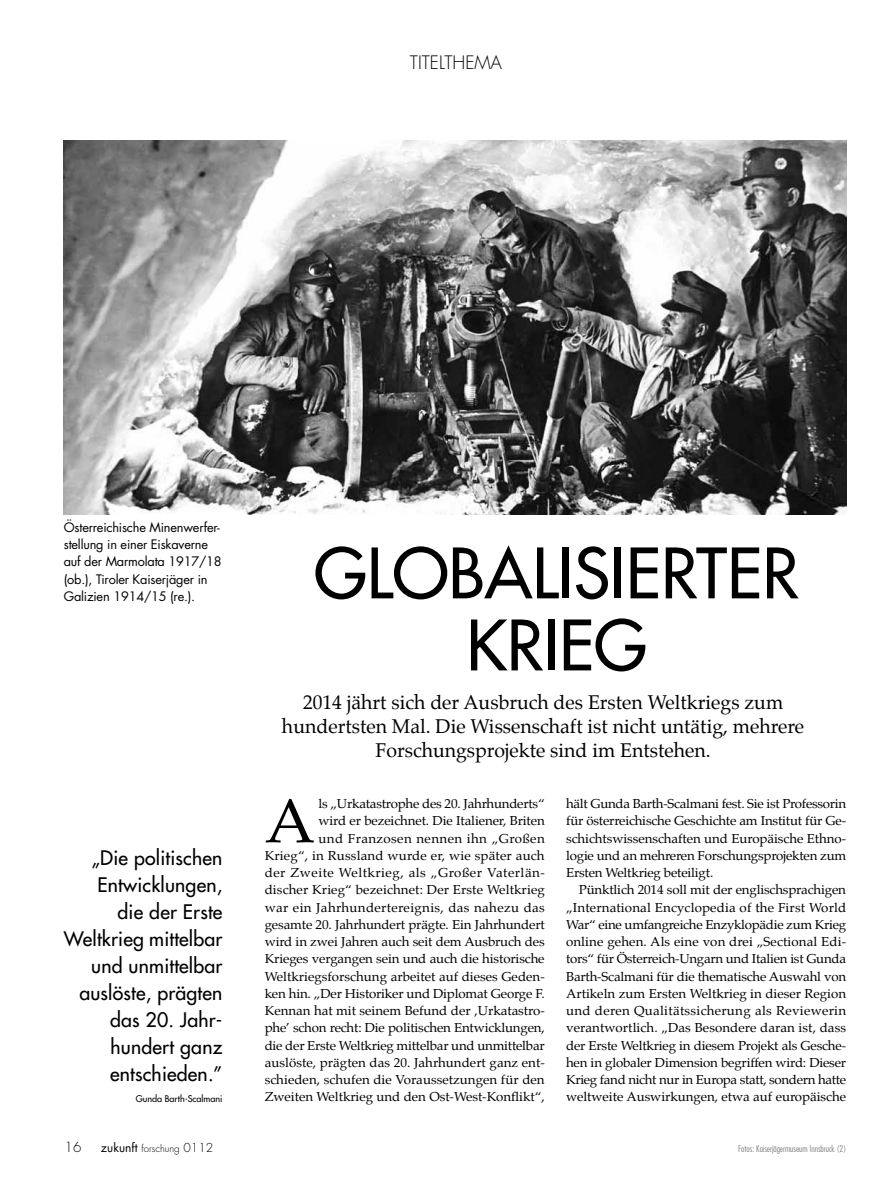
<style>
.page{position:relative;width:893px;height:1191px;background:#fff}
.page>*{position:absolute;margin:0;border:0;box-sizing:border-box;transform-origin:0 0}
.t1{font:67.5px/72px "Futura";color:#000;text-align:center}
.t2{font:62.25px "Palatino";color:#000;scale:1.04 1}
.t3{font:19.5px/24px "Palatino";color:#000;text-align:center}
.t4{font:19.5px/27px "Futura";letter-spacing:.01em;color:#000;text-align:right}
.t5{font:300 18px "Futura";color:#000}
.t6{font:300 13.5px "Futura";color:#000}
.t7{font:12.75px/17.2px "Palatino";letter-spacing:-.01em;color:#000;text-align:right;scale:1.04 1}
.t8{font:12.75px/17.2px "Futura";letter-spacing:-.015em;color:#000}
.t9{font:12.75px "Palatino";letter-spacing:.01em;color:#000;scale:1.04 1}
.t10{font:12.75px "Palatino";letter-spacing:.02em;color:#000;scale:1.04 1}
.t11{font:300 9.75px "Futura";color:#000}
.t12{font:300 condensed 9px "Futura";color:#818284}
.t13{font:9px "Futura";color:#000}
.s1{font-weight:400;font-size:12px}
.s2{font-size:12px}
</style>
<div class="page">
<img style="left:64px;top:140px;width:782px;height:374px">
<p class="t5" style="left:410px;top:50px;width:94px">Titelthema</p>
<p class="t8" style="left:64px;top:518px;width:159px">Österreichische Minenwerfer&shy;stellung in einer Eiskaverne auf der Marmolata 1917/18 (ob.), Tiroler Kaiserjäger in<br>Galizien 1914/15 (re.).</p>
<p class="t4" style="left:64px;top:844px;width:160px">„Die politischen<br>Entwicklungen,<br>die der Erste<br>Weltkrieg mittelbar und unmittelbar auslöste, prägten das 20. Jahr&shy;hundert ganz entschieden.”</p>
<p class="t13" style="left:136px;top:1092px;width:88px">Gunda Barth-Scalmani</p>
<p class="t6" style="left:65px;top:1138px;width:18px">16</p>
<p class="t11" style="left:101px;top:1142px;width:114px"><span class="s1">zukunft</span> forschung <span class="s2">0112</span></p>
<p class="t1" style="left:314px;top:537px;width:486px">Globalisierter<br>Krieg</p>
<p class="t3" style="left:282px;top:690px;width:524px">2014 jährt sich der Ausbruch des Ersten Weltkriegs zum hundertsten Mal. Die Wissenschaft ist nicht untätig, mehrere<br>Forschungsprojekte sind im Entstehen.</p>
<p class="t7" style="left:265px;top:795px;width:271px">ls „Urkatastrophe des 20. Jahrhunderts“<br>wird er bezeichnet. Die Italiener, Briten<br>und Franzosen nennen ihn „Großen<br>Krieg“, in Russland wurde er, wie später auch der Zweite Weltkrieg, als „Großer Vaterlän&shy;discher Krieg“ bezeichnet: Der Erste Weltkrieg war ein Jahrhundertereignis, das nahezu das gesamte 20. Jahrhundert prägte. Ein Jahrhundert wird in zwei Jahren auch seit dem Ausbruch des Krieges vergangen sein und auch die historische Weltkriegsforschung arbeitet auf dieses Geden&shy;ken hin. „Der Historiker und Diplomat George F.<br>Kennan hat mit seinem Befund der ‚Urkatastro&shy;phe’ schon recht: Die politischen Entwicklungen, die der Erste Weltkrieg mittelbar und unmittelbar auslöste, prägten das 20. Jahrhundert ganz ent&shy;schieden, schufen die Voraussetzungen für den Zweiten Weltkrieg und den Ost-West-Konflikt“,</p>
<p class="t7" style="left:566px;top:795px;width:271px">hält Gunda Barth-Scalmani fest. Sie ist Professorin</p>
<p class="t2" style="left:265px;top:769px;width:50px">A</p>
<p class="t7" style="left:566px;top:812px;width:271px">für österreichische Geschichte am Institut für Ge-</p>
<p class="t7" style="left:566px;top:829px;width:271px">schichtswissenschaften und Europäische Ethno-</p>
<p class="t7" style="left:566px;top:846px;width:271px">logie und an mehreren Forschungsprojekten zum</p>
<p class="t7" style="left:566px;top:864px;width:143px">Ersten Weltkrieg beteiligt.</p>
<p class="t7" style="left:579px;top:881px;width:258px">Pünktlich 2014 soll mit der englischsprachigen</p>
<p class="t9" style="left:566px;top:896px;width:271px">„International Encyclopedia of the First World</p>
<p class="t7" style="left:566px;top:915px;width:271px">War“ eine umfangreiche Enzyklopädie zum Krieg</p>
<p class="t7" style="left:566px;top:933px;width:271px">online gehen. Als eine von drei „Sectional Edi-</p>
<p class="t7" style="left:566px;top:950px;width:271px">tors“ für Österreich-Ungarn und Italien ist Gunda</p>
<p class="t7" style="left:566px;top:967px;width:271px">Barth-Scalmani für die thematische Auswahl von</p>
<p class="t7" style="left:566px;top:984px;width:271px">Artikeln zum Ersten Weltkrieg in dieser Region</p>
<p class="t10" style="left:566px;top:1000px;width:271px">und deren Qualitätssicherung als Reviewerin</p>
<p class="t7" style="left:566px;top:1019px;width:271px">verantwortlich. „Das Besondere daran ist, dass</p>
<p class="t7" style="left:566px;top:1036px;width:271px">der Erste Weltkrieg in diesem Projekt als Gesche-</p>
<p class="t7" style="left:566px;top:1053px;width:271px">hen in globaler Dimension begriffen wird: Dieser</p>
<p class="t7" style="left:566px;top:1071px;width:271px">Krieg fand nicht nur in Europa statt, sondern hatte</p>
<p class="t7" style="left:566px;top:1088px;width:271px">weltweite Auswirkungen, etwa auf europäische</p>
<p class="t12" style="left:738px;top:1142px;width:110px">Fotos: Kaiserjägermuseum Innsbruck (2)</p>
</div>
